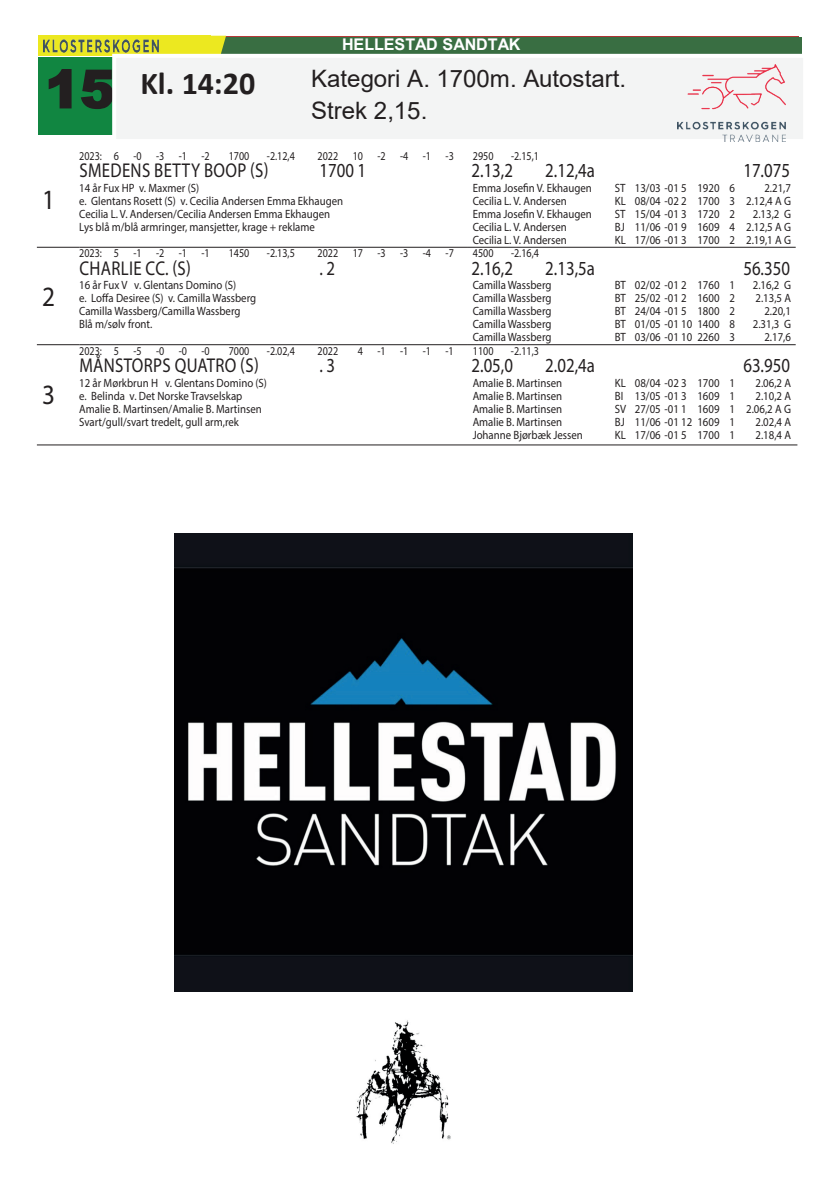
<style>
.page{position:relative;width:840px;height:1191px;background:#fff}
.page>*{position:absolute;margin:0;border:0;box-sizing:border-box;transform-origin:0 0}
.t1{font:900 52.2px "Arial";color:#231f20}
.t2{font:700 32px "Calibri";color:#231f20}
.t3{font:28px "Myriad Pro";color:#231f20;scale:.9 1}
.t4{font:24px/31.2px "Arial";color:#231f20}
.t5{font:20px "Myriad Pro";letter-spacing:.02em;color:#231f20;scale:.84 1}
.t6{font:700 16px "Arial";letter-spacing:-.005em;color:#fff}
.t7{font:15px "Myriad Pro";color:#231f20;scale:.9 1}
.t8{font:12px/13px "Myriad Pro";color:#231f20;scale:.9 1}
.t9{font:12px "Myriad Pro";color:#231f20;scale:.84 1}
</style>
<div class="page">
<img style="left:356px;top:1020px;width:95px;height:124px">
<div style="left:38px;top:57px;width:84px;height:78px;background:#118641"></div>
<div style="left:220px;top:37px;width:581px;height:21px;background:#396e42"></div>
<div style="left:38px;top:36px;width:173px;height:20px;background:#ece820"></div>
<svg style="left:203px;top:36px;width:23px;height:18px"></svg>
<img style="left:43px;top:35px;width:116px;height:18px">
<div style="left:114px;top:56px;width:690px;height:85px;background:#f3f4f4"></div>
<div style="left:112px;top:54px;width:694px;height:89px;border:4px solid #fff"></div>
<img style="left:677px;top:65px;width:107px;height:76px">
<img style="left:174px;top:533px;width:458px;height:458px">
<hr style="left:37px;top:444px;width:760px;height:1px;background:#231f20">
<hr style="left:37px;top:247px;width:42px;height:1px;background:#231f20">
<hr style="left:79px;top:247px;width:387px;height:1px;background:#231f20">
<hr style="left:466px;top:247px;width:329px;height:1px;background:#231f20">
<hr style="left:37px;top:344px;width:42px;height:1px;background:#231f20">
<hr style="left:79px;top:344px;width:387px;height:1px;background:#231f20">
<hr style="left:466px;top:344px;width:329px;height:1px;background:#231f20">
<h3 class="t6" style="left:342px;top:33px;width:180px">HELLESTAD SANDTAK</h3>
<h1 class="t1" style="left:45px;top:51px;width:71px">15</h1>
<h2 class="t2" style="left:140px;top:61px;width:116px">Kl. 14:20</h2>
<h3 class="t4" style="left:311px;top:63px;width:316px">Kategori A. 1700m. Autostart.<br>Strek 2,15.</h3>
<p class="t7" style="left:46px;top:72px;width:106px">Start ca. kl. 14:20</p>
<p class="t8" style="left:169px;top:74px;width:91px">Hellestad Sandtak<br>Kategorier: A</p>
<p class="t3" style="left:42px;top:182px;width:16px">1</p>
<p class="t9" style="left:79px;top:148px;width:157px">2023: 6 -0 -3 -1 -2</p>
<p class="t9" style="left:229px;top:148px;width:26px">1700</p>
<p class="t9" style="left:267px;top:148px;width:35px">-2.12,4</p>
<p class="t9" style="left:317px;top:148px;width:164px">2022 10 -2 -4 -1 -3</p>
<p class="t9" style="left:472px;top:148px;width:26px">2950</p>
<p class="t9" style="left:510px;top:148px;width:35px">-2.15,1</p>
<p class="t5" style="left:79px;top:158px;width:227px">SMEDENS BETTY BOOP (S)</p>
<p class="t5" style="left:319px;top:158px;width:57px">1700 1</p>
<p class="t5" style="left:471px;top:158px;width:51px">2.13,2</p>
<p class="t5" style="left:545px;top:158px;width:60px">2.12,4a</p>
<p class="t5" style="left:743px;top:158px;width:57px">17.075</p>
<p class="t8" style="left:79px;top:181px;width:294px">14 år Fux HP v. Maxmer (S)<br>e. Glentans Rosett (S) v. Cecilia Andersen Emma Ekhaugen Cecilia L. V. Andersen/Cecilia Andersen Emma Ekhaugen Lys blå m/blå armringer, mansjetter, krage + reklame</p>
<p class="t8" style="left:472px;top:181px;width:134px">Emma Josefin V. Ekhaugen</p>
<p class="t8" style="left:614px;top:181px;width:135px">ST 13/03 -01 5 1920 6</p>
<p class="t8" style="left:764px;top:181px;width:31px">2.21,7</p>
<p class="t8" style="left:472px;top:194px;width:106px">Cecilia L. V. Andersen</p>
<p class="t8" style="left:614px;top:194px;width:197px">KL 08/04 -02 2 1700 3 2.12,4 A G</p>
<p class="t8" style="left:472px;top:207px;width:134px">Emma Josefin V. Ekhaugen</p>
<p class="t8" style="left:614px;top:207px;width:135px">ST 15/04 -01 3 1720 2</p>
<p class="t8" style="left:752px;top:207px;width:44px">2.13,2 G</p>
<p class="t8" style="left:472px;top:220px;width:106px">Cecilia L. V. Andersen</p>
<p class="t8" style="left:614px;top:220px;width:197px">BJ 11/06 -01 9 1609 4 2.12,5 A G</p>
<p class="t8" style="left:472px;top:233px;width:106px">Cecilia L. V. Andersen</p>
<p class="t8" style="left:614px;top:233px;width:197px">KL 17/06 -01 3 1700 2 2.19,1 A G</p>
<p class="t3" style="left:42px;top:280px;width:16px">2</p>
<p class="t9" style="left:79px;top:246px;width:157px">2023: 5 -1 -2 -1 -1</p>
<p class="t9" style="left:229px;top:246px;width:26px">1450</p>
<p class="t9" style="left:267px;top:246px;width:35px">-2.13,5</p>
<p class="t9" style="left:317px;top:246px;width:164px">2022 17 -3 -3 -4 -7</p>
<p class="t9" style="left:472px;top:246px;width:26px">4500</p>
<p class="t9" style="left:510px;top:246px;width:35px">-2.16,4</p>
<p class="t5" style="left:79px;top:256px;width:134px">CHARLIE CC. (S)</p>
<p class="t5" style="left:319px;top:256px;width:20px">. 2</p>
<p class="t5" style="left:471px;top:256px;width:51px">2.16,2</p>
<p class="t5" style="left:545px;top:256px;width:60px">2.13,5a</p>
<p class="t5" style="left:743px;top:256px;width:57px">56.350</p>
<p class="t8" style="left:79px;top:279px;width:198px">16 år Fux V v. Glentans Domino (S)<br>e. Loffa Desiree (S) v. Camilla Wassberg<br>Camilla Wassberg/Camilla Wassberg<br>Blå m/sølv front.</p>
<p class="t8" style="left:472px;top:279px;width:89px">Camilla Wassberg</p>
<p class="t8" style="left:614px;top:279px;width:135px">BT 02/02 -01 2 1760 1</p>
<p class="t8" style="left:752px;top:279px;width:44px">2.16,2 G</p>
<p class="t8" style="left:472px;top:292px;width:89px">Camilla Wassberg</p>
<p class="t8" style="left:614px;top:292px;width:135px">BT 25/02 -01 2 1600 2</p>
<p class="t8" style="left:755px;top:292px;width:41px">2.13,5 A</p>
<p class="t8" style="left:472px;top:305px;width:89px">Camilla Wassberg</p>
<p class="t8" style="left:614px;top:305px;width:135px">BT 24/04 -01 5 1800 2</p>
<p class="t8" style="left:764px;top:305px;width:31px">2.20,1</p>
<p class="t8" style="left:472px;top:318px;width:89px">Camilla Wassberg</p>
<p class="t8" style="left:614px;top:318px;width:135px">BT 01/05 -01 10 1400 8</p>
<p class="t8" style="left:752px;top:318px;width:44px">2.31,3 G</p>
<p class="t8" style="left:472px;top:331px;width:89px">Camilla Wassberg</p>
<p class="t8" style="left:614px;top:331px;width:135px">BT 03/06 -01 10 2260 3</p>
<p class="t8" style="left:764px;top:331px;width:31px">2.17,6</p>
<p class="t3" style="left:42px;top:377px;width:16px">3</p>
<p class="t9" style="left:79px;top:343px;width:157px">2023: 5 -5 -0 -0 -0</p>
<p class="t9" style="left:229px;top:343px;width:26px">7000</p>
<p class="t9" style="left:267px;top:343px;width:35px">-2.02,4</p>
<p class="t9" style="left:317px;top:343px;width:26px">2022</p>
<p class="t9" style="left:357px;top:343px;width:116px">4 -1 -1 -1 -1</p>
<p class="t9" style="left:472px;top:343px;width:26px">1100</p>
<p class="t9" style="left:510px;top:343px;width:35px">-2.11,3</p>
<p class="t5" style="left:79px;top:353px;width:215px">MÅNSTORPS QUATRO (S)</p>
<p class="t5" style="left:319px;top:353px;width:20px">. 3</p>
<p class="t5" style="left:471px;top:353px;width:51px">2.05,0</p>
<p class="t5" style="left:545px;top:353px;width:60px">2.02,4a</p>
<p class="t5" style="left:743px;top:353px;width:57px">63.950</p>
<p class="t8" style="left:79px;top:376px;width:210px">12 år Mørkbrun H v. Glentans Domino (S) e. Belinda v. Det Norske Travselskap Amalie B. Martinsen/Amalie B. Martinsen Svart/gull/svart tredelt, gull arm,rek</p>
<p class="t8" style="left:472px;top:376px;width:101px">Amalie B. Martinsen</p>
<p class="t8" style="left:614px;top:376px;width:135px">KL 08/04 -02 3 1700 1</p>
<p class="t8" style="left:755px;top:376px;width:41px">2.06,2 A</p>
<p class="t8" style="left:472px;top:389px;width:101px">Amalie B. Martinsen</p>
<p class="t8" style="left:614px;top:389px;width:135px">BI 13/05 -01 3 1609 1</p>
<p class="t8" style="left:755px;top:389px;width:41px">2.10,2 A</p>
<p class="t8" style="left:472px;top:402px;width:101px">Amalie B. Martinsen</p>
<p class="t8" style="left:614px;top:402px;width:197px">SV 27/05 -01 1 1609 1 2.06,2 A G</p>
<p class="t8" style="left:472px;top:415px;width:101px">Amalie B. Martinsen</p>
<p class="t8" style="left:614px;top:415px;width:135px">BJ 11/06 -01 12 1609 1</p>
<p class="t8" style="left:755px;top:415px;width:41px">2.02,4 A</p>
<p class="t8" style="left:472px;top:428px;width:124px">Johanne Bjørbæk Jessen</p>
<p class="t8" style="left:614px;top:428px;width:135px">KL 17/06 -01 5 1700 1</p>
<p class="t8" style="left:755px;top:428px;width:41px">2.18,4 A</p>
</div>
